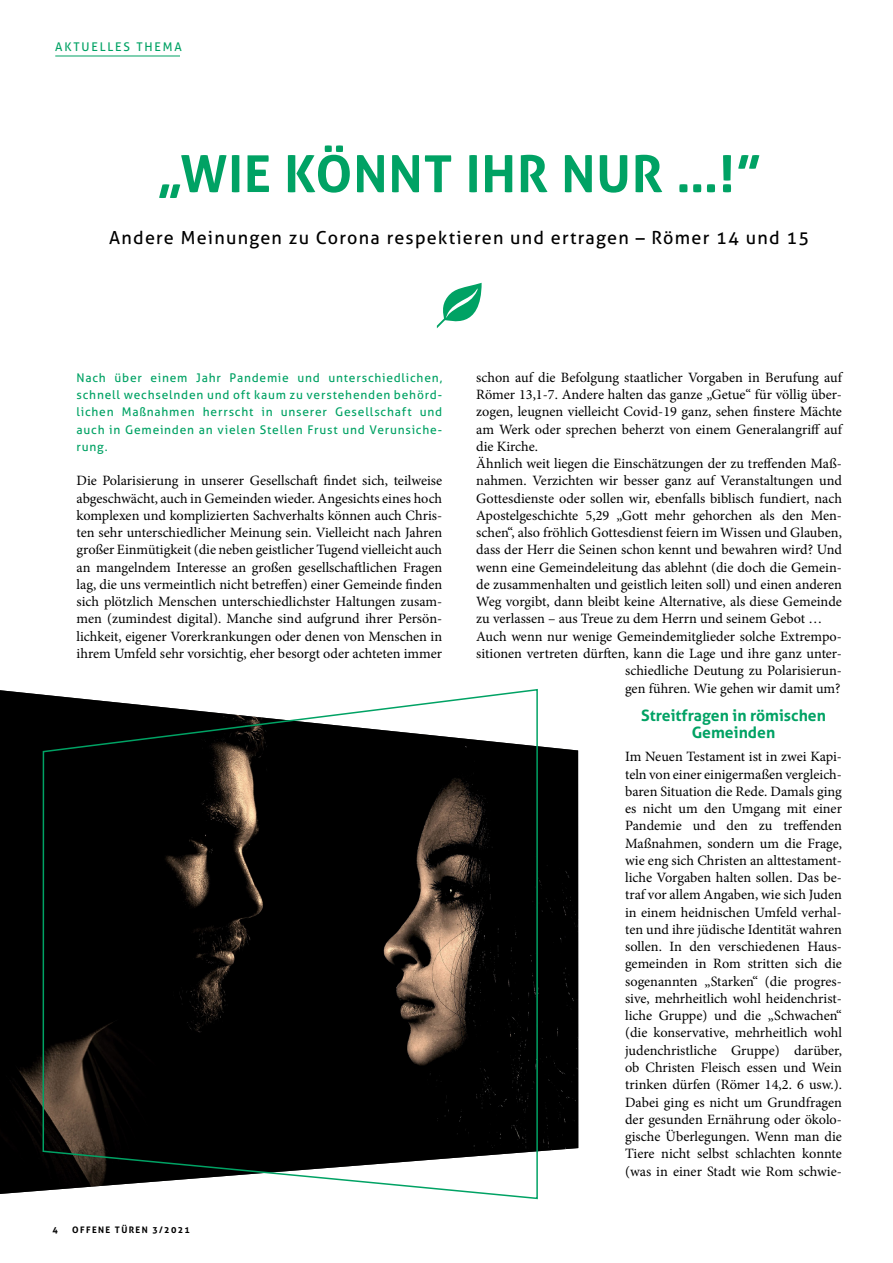
<style>
.page{position:relative;width:893px;height:1263px;background:#fff}
.page>*{position:absolute;margin:0;border:0;box-sizing:border-box;transform-origin:0 0}
.t1{font:700 51px "Aller";letter-spacing:.02em;color:#00a264}
.t2{font:18px "Aller";letter-spacing:.07em;color:#000}
.t3{font:700 15.75px/17.2px "Aller";color:#00a264;text-align:center}
.t4{font:14.25px/17.2px "Minion Pro";color:#000;text-align:justify}
.t5{font:12px/17.2px "Aller";letter-spacing:.065em;color:#00a264;text-align:justify}
.t6{font:12px "Aller";letter-spacing:.15em;color:#00a264}
.t7{font:700 9px "Aller";letter-spacing:.15em;color:#000}
</style>
<div class="page">
<svg style="left:437px;top:283px;width:45px;height:45px"></svg>
<img style="left:0;top:690px;width:578px;height:504px">
<svg style="left:42px;top:689px;width:497px;height:511px;background:#292826"></svg>
<hr style="left:55px;top:56px;width:125px;height:1px;background:#00a264">
<p class="t6" style="left:55px;top:40px;width:128px">aktuelles THema</p>
<h1 class="t1" style="left:157px;top:142px;width:607px">„Wie könnt ihr nur …!”</h1>
<p class="t2" style="left:109px;top:226px;width:702px">Andere Meinungen zu Corona respektieren und ertragen – Römer 14 und 15</p>
<p class="t5" style="left:77px;top:369px;width:367px">Nach über einem Jahr Pandemie und unterschiedlichen, schnell wechselnden und oft kaum zu verstehenden behörd&shy;lichen Maßnahmen herrscht in unserer Gesellschaft und auch in Gemeinden an vielen Stellen Frust und Verunsiche&shy;rung.</p>
<p class="t4" style="left:77px;top:472px;width:367px">Die Polarisierung in unserer Gesellschaft findet sich, teilweise abgeschwächt, auch in Gemeinden wieder. Angesichts eines hoch komplexen und komplizierten Sachverhalts können auch Chris&shy;ten sehr unterschiedlicher Meinung sein. Vielleicht nach Jahren großer Einmütigkeit (die neben geistlicher Tugend vielleicht auch an mangelndem Interesse an großen gesellschaftlichen Fragen lag, die uns vermeintlich nicht betreffen) einer Gemeinde finden sich plötzlich Menschen unterschiedlichster Haltungen zusam&shy;men (zumindest digital). Manche sind aufgrund ihrer Persön&shy;lichkeit, eigener Vorerkrankungen oder denen von Menschen in ihrem Umfeld sehr vorsichtig, eher besorgt oder achteten immer</p>
<p class="t7" style="left:53px;top:1225px;width:7px">4</p>
<p class="t7" style="left:72px;top:1225px;width:119px">OFFENE TÜREN 3/2021</p>
<p class="t4" style="left:476px;top:369px;width:367px">schon auf die Befolgung staatlicher Vorgaben in Berufung auf</p>
<p class="t4" style="left:476px;top:386px;width:367px">Römer 13,1-7. Andere halten das ganze „Getue“ für völlig über-</p>
<p class="t4" style="left:476px;top:403px;width:367px">zogen, leugnen vielleicht Covid-19 ganz, sehen finstere Mächte</p>
<p class="t4" style="left:476px;top:420px;width:367px">am Werk oder sprechen beherzt von einem Generalangriff auf</p>
<p class="t4" style="left:476px;top:438px;width:63px">die Kirche.</p>
<p class="t4" style="left:476px;top:455px;width:367px">Ähnlich weit liegen die Einschätzungen der zu treffenden Maß-</p>
<p class="t4" style="left:476px;top:472px;width:367px">nahmen. Verzichten wir besser ganz auf Veranstaltungen und</p>
<p class="t4" style="left:476px;top:490px;width:367px">Gottesdienste oder sollen wir, ebenfalls biblisch fundiert, nach</p>
<p class="t4" style="left:476px;top:507px;width:367px">Apostelgeschichte 5,29 „Gott mehr gehorchen als den Men-</p>
<p class="t4" style="left:476px;top:524px;width:367px">schen“, also fröhlich Gottesdienst feiern im Wissen und Glauben,</p>
<p class="t4" style="left:476px;top:541px;width:367px">dass der Herr die Seinen schon kennt und bewahren wird? Und</p>
<p class="t4" style="left:476px;top:559px;width:367px">wenn eine Gemeindeleitung das ablehnt (die doch die Gemein-</p>
<p class="t4" style="left:476px;top:576px;width:367px">de zusammenhalten und geistlich leiten soll) und einen anderen</p>
<p class="t4" style="left:476px;top:593px;width:367px">Weg vorgibt, dann bleibt keine Alternative, als diese Gemeinde</p>
<p class="t4" style="left:476px;top:610px;width:348px">zu verlassen – aus Treue zu dem Herrn und seinem Gebot …</p>
<p class="t4" style="left:476px;top:628px;width:367px">Auch wenn nur wenige Gemeindemitglieder solche Extrempo-</p>
<p class="t4" style="left:476px;top:645px;width:367px">sitionen vertreten dürften, kann die Lage und ihre ganz unter-</p>
<p class="t4" style="left:625px;top:662px;width:218px">schiedliche Deutung zu Polarisierun-</p>
<p class="t4" style="left:625px;top:679px;width:217px">gen führen. Wie gehen wir damit um?</p>
<p class="t3" style="left:641px;top:706px;width:186px">Streitfragen in römischen<br>Gemeinden</p>
<p class="t4" style="left:625px;top:748px;width:218px">Im Neuen Testament ist in zwei Kapi&shy;teln von einer einigermaßen vergleich&shy;baren Situation die Rede. Damals ging es nicht um den Umgang mit einer Pandemie und den zu treffenden Maßnahmen, sondern um die Frage, wie eng sich Christen an alttestament&shy;liche Vorgaben halten sollen. Das be&shy;traf vor allem Angaben, wie sich Juden in einem heidnischen Umfeld verhal&shy;ten und ihre jüdische Identität wahren sollen. In den verschiedenen Haus&shy;gemeinden in Rom stritten sich die sogenannten „Starken“ (die progres&shy;sive, mehrheitlich wohl heidenchrist&shy;liche Gruppe) und die „Schwachen“ (die konservative, mehrheitlich wohl judenchristliche Gruppe) darüber, ob Christen Fleisch essen und Wein trinken dürfen (Römer 14,2. 6 usw.).<br>Dabei ging es nicht um Grundfragen der gesunden Ernährung oder ökolo&shy;gische Überlegungen. Wenn man die Tiere nicht selbst schlachten konnte (was in einer Stadt wie Rom schwie-</p>
</div>
